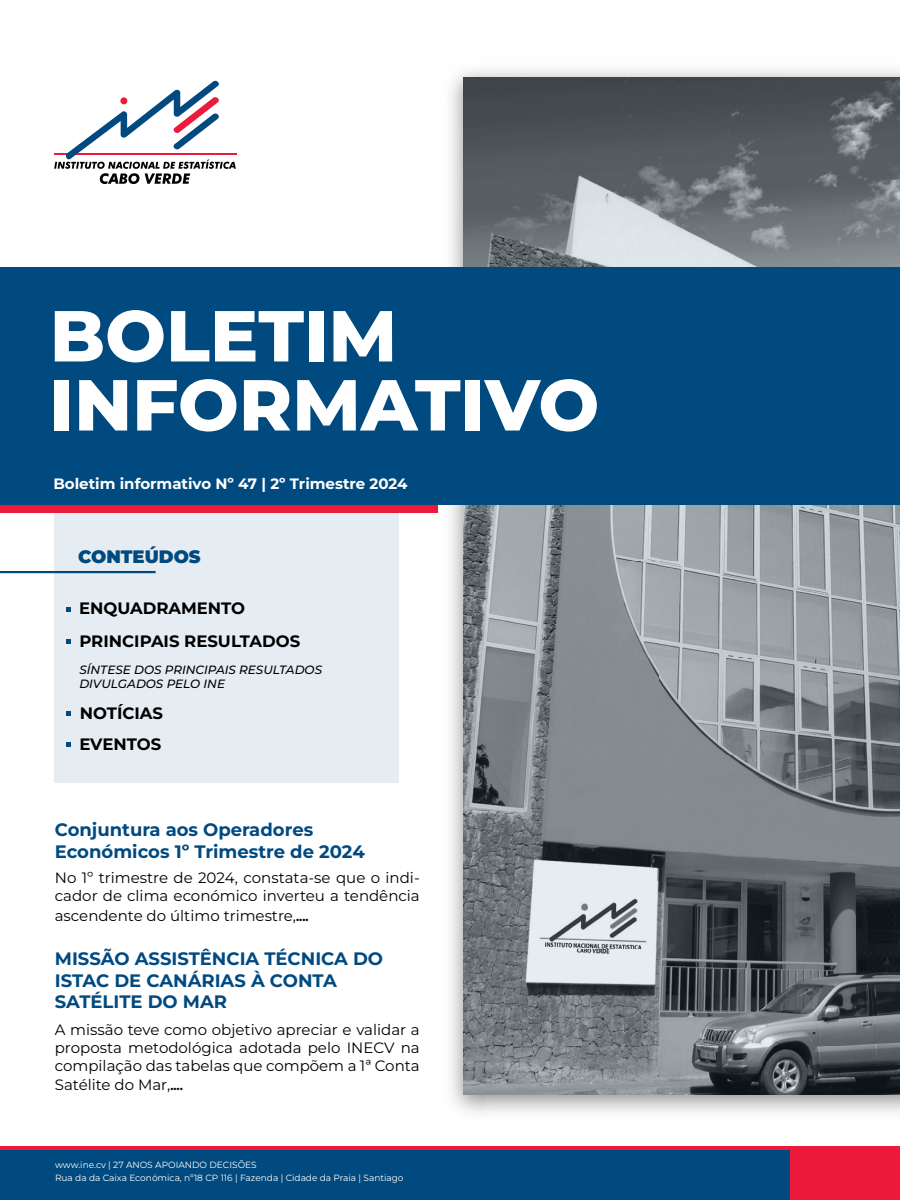
<style>
.page{position:relative;width:900px;height:1200px;background:#fff}
.page>*{position:absolute;margin:0;border:0;box-sizing:border-box;transform-origin:0 0}
.t1{font:800 72px "Montserrat";color:#fff}
.t2{font:700 18px "Montserrat";color:#014a81}
.t3{font:900 18px "Montserrat";color:#004a80}
.t4{font:700 16.5px "Montserrat";color:#000}
.t5{font:15px/18px "Montserrat";color:#000}
.t6{font:700 15px "Montserrat";color:#fff}
.t7{font:italic 500 12px "Montserrat";color:#000}
.t8{font:9px "Montserrat";color:#fff}
.s1{font-weight:700;font-size:12px}
</style>
<div class="page">
<img style="left:450px;top:70px;width:450px;height:33px">
<img style="left:437px;top:103px;width:48px;height:1010px">
<img style="left:464px;top:77px;width:436px;height:1018px">
<div style="left:54px;top:498px;width:345px;height:285px;background:#e6edf2"></div>
<svg style="left:54px;top:80px;width:182px;height:104px"></svg>
<div style="left:0;top:1147px;width:900px;height:53px;background:#ed1a3b"></div>
<div style="left:0;top:1150px;width:789px;height:50px;background:#004a80"></div>
<div style="left:0;top:275px;width:438px;height:237px;background:#ed1a3b"></div>
<div style="left:0;top:268px;width:900px;height:237px;background:#004a80"></div>
<hr style="left:0;top:571px;width:156px;height:2px;background:#004a80">
<svg style="left:66px;top:607px;width:5px;height:5px"></svg>
<svg style="left:66px;top:639px;width:5px;height:5px"></svg>
<svg style="left:66px;top:712px;width:5px;height:4px"></svg>
<svg style="left:66px;top:743px;width:5px;height:4px"></svg>
<p class="t1" style="left:50px;top:283px;width:349px">BOLETIM</p>
<p class="t1" style="left:50px;top:352px;width:551px">INFORMATIVO</p>
<p class="t6" style="left:54px;top:473px;width:356px">Boletim informativo Nº 47 | 2º Trimestre 2024</p>
<p class="t3" style="left:78px;top:543px;width:124px">CONTEÚDOS</p>
<p class="t4" style="left:79px;top:597px;width:168px">ENQUADRAMENTO</p>
<p class="t4" style="left:79px;top:629px;width:222px">PRINCIPAIS RESULTADOS</p>
<p class="t7" style="left:79px;top:661px;width:244px">SÍNTESE DOS PRINCIPAIS RESULTADOS</p>
<p class="t7" style="left:79px;top:675px;width:147px">DIVULGADOS PELO INE</p>
<p class="t4" style="left:80px;top:701px;width:85px">NOTÍCIAS</p>
<p class="t4" style="left:79px;top:732px;width:83px">EVENTOS</p>
<p class="t2" style="left:55px;top:817px;width:260px">Conjuntura aos Operadores</p>
<p class="t2" style="left:55px;top:838px;width:311px">Económicos 1º Trimestre de 2024</p>
<p class="t5" style="left:55px;top:868px;width:366px">No 1º trimestre de 2024, constata-se que o indi&shy;cador de clima económico inverteu a tendência</p>
<p class="t5" style="left:55px;top:906px;width:255px">ascendente do último trimestre,<span class="s1">....</span></p>
<p class="t2" style="left:55px;top:946px;width:330px">MISSÃO ASSISTÊNCIA TÉCNICA DO</p>
<p class="t2" style="left:55px;top:968px;width:284px">ISTAC DE CANÁRIAS À CONTA</p>
<p class="t2" style="left:55px;top:989px;width:174px">SATÉLITE DO MAR</p>
<p class="t5" style="left:55px;top:1020px;width:366px;text-align:justify">A missão teve como objetivo apreciar e validar a proposta metodológica adotada pelo INECV na compilação das tabelas que compõem a 1ª Conta</p>
<p class="t5" style="left:55px;top:1076px;width:130px">Satélite do Mar,<span class="s1">....</span></p>
<p class="t8" style="left:55px;top:1159px;width:203px">www.ine.cv | 27 ANOS APOIANDO DECISÕES</p>
<p class="t8" style="left:55px;top:1171px;width:350px">Rua da da Caixa Económica, nº18 CP 116 | Fazenda | Cidade da Praia | Santiago</p>
</div>
